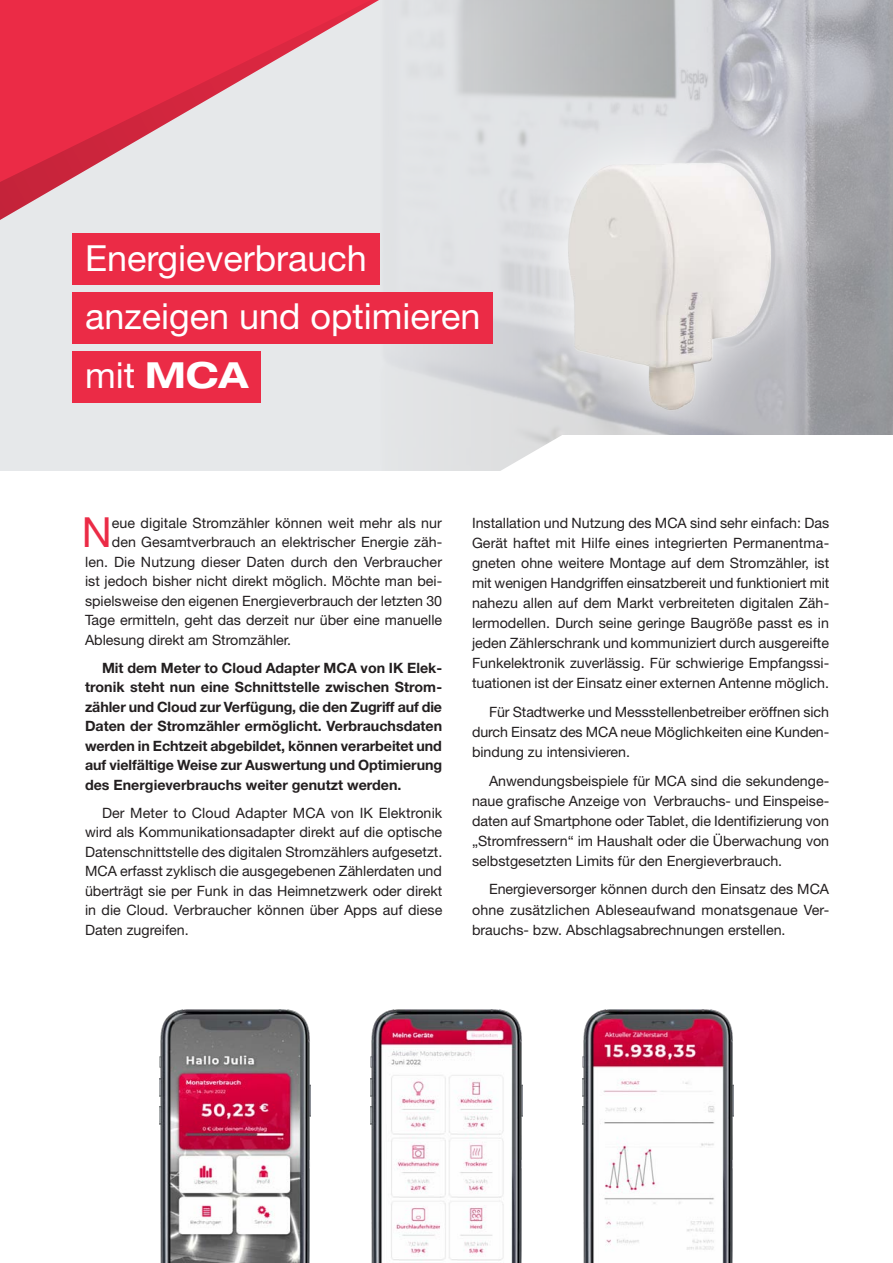
<style>
.page{position:relative;width:893px;height:1263px;background:#fff}
.page>*{position:absolute;margin:0;border:0;box-sizing:border-box;transform-origin:0 0}
.t1{font:41.55px "Helvetica Neue LT Std";color:#eb2b46}
.t2{font:36px "Helvetica Neue LT Std";color:#fff}
.t3{font:14.25px/20.1px "Helvetica Neue LT Std";color:#231f20;text-align:justify}
.t4{font:700 14.25px/19.5px "Helvetica Neue LT Std";color:#231f20;text-align:justify}
.s1{font-weight:700;font-stretch:expanded}
</style>
<div class="page">
<div style="left:0;top:0;width:893px;height:471px;background:#e6e8ea"></div>
<img style="left:406px;top:0;width:487px;height:435px">
<svg style="left:518px;top:112px;width:303px;height:323px"></svg>
<img style="left:531px;top:109px;width:281px;height:326px">
<svg style="left:0;top:0;width:423px;height:367px"></svg>
<svg style="left:501px;top:435px;width:62px;height:36px"></svg>
<div style="left:72px;top:234px;width:307px;height:51px;background:#eb2b46"></div>
<div style="left:72px;top:292px;width:421px;height:52px;background:#eb2b46"></div>
<div style="left:72px;top:351px;width:189px;height:51px;background:#eb2b46"></div>
<div style="left:563px;top:435px;width:330px;height:65px;background:#fff"></div>
<img style="left:582px;top:1009px;width:152px;height:254px">
<img style="left:371px;top:1009px;width:151px;height:254px">
<img style="left:159px;top:1009px;width:151px;height:254px">
<p class="t2" style="left:85px;top:237px;width:283px">Energieverbrauch</p>
<p class="t2" style="left:85px;top:295px;width:397px">anzeigen und optimieren</p>
<p class="t2" style="left:85px;top:354px;width:165px">mit <span class="s1">MCA</span></p>
<p class="t1" style="left:82px;top:507px;width:32px">N</p>
<p class="t3" style="left:112px;top:512px;width:332px">eue digitale Stromzähler können weit mehr als nur</p>
<p class="t3" style="left:112px;top:532px;width:332px">den Gesamtverbrauch an elektrischer Energie zäh-</p>
<p class="t3" style="left:85px;top:551px;width:359px">len. Die Nutzung dieser Daten durch den Verbraucher</p>
<p class="t3" style="left:85px;top:571px;width:359px">ist jedoch bisher nicht direkt möglich. Möchte man bei-</p>
<p class="t3" style="left:85px;top:590px;width:359px">spielsweise den eigenen Energieverbrauch der letzten 30</p>
<p class="t3" style="left:85px;top:610px;width:359px">Tage ermitteln, geht das derzeit nur über eine manuelle</p>
<p class="t3" style="left:85px;top:629px;width:208px">Ablesung direkt am Stromzähler.</p>
<p class="t4" style="left:85px;top:657px;width:359px;text-indent:17px">Mit dem Meter to Cloud Adapter MCA von IK Elek&shy;tronik steht nun eine Schnittstelle zwischen Strom&shy;zähler und Cloud zur Verfügung, die den Zugriff auf die Daten der Stromzähler ermöglicht. Verbrauchsdaten werden in Echtzeit abgebildet, können verarbeitet und auf vielfältige Weise zur Auswertung und Optimierung des Energieverbrauchs weiter genutzt werden.</p>
<p class="t3" style="left:85px;top:802px;width:359px;line-height:19.5px;text-indent:17px">Der Meter to Cloud Adapter MCA von IK Elektronik wird als Kommunikationsadapter direkt auf die optische Datenschnittstelle des digitalen Stromzählers aufgesetzt.<br>MCA erfasst zyklisch die ausgegebenen Zählerdaten und überträgt sie per Funk in das Heimnetzwerk oder direkt in die Cloud. Verbraucher können über Apps auf diese Daten zugreifen.</p>
<p class="t3" style="left:472px;top:512px;width:359px">Installation und Nutzung des MCA sind sehr einfach: Das Gerät haftet mit Hilfe eines integrierten Permanentma&shy;gneten ohne weitere Montage auf dem Stromzähler, ist mit wenigen Handgriffen einsatzbereit und funktioniert mit nahezu allen auf dem Markt verbreiteten digitalen Zäh&shy;lermodellen. Durch seine geringe Baugröße passt es in jeden Zählerschrank und kommuniziert durch ausgereifte Funkelektronik zuverlässig. Für schwierige Empfangssi&shy;tuationen ist der Einsatz einer externen Antenne möglich.</p>
<p class="t3" style="left:472px;top:701px;width:359px;text-indent:17px">Für Stadtwerke und Messstellenbetreiber eröffnen sich durch Einsatz des MCA neue Möglichkeiten eine Kunden&shy;bindung zu intensivieren.</p>
<p class="t3" style="left:472px;top:770px;width:359px;text-indent:17px">Anwendungsbeispiele für MCA sind die sekundenge&shy;naue grafische Anzeige von Verbrauchs- und Einspeise&shy;daten auf Smartphone oder Tablet, die Identifizierung von „Stromfressern“ im Haushalt oder die Überwachung von selbstgesetzten Limits für den Energieverbrauch.</p>
<p class="t3" style="left:472px;top:879px;width:359px;text-indent:17px">Energieversorger können durch den Einsatz des MCA ohne zusätzlichen Ableseaufwand monatsgenaue Ver&shy;brauchs- bzw. Abschlagsabrechnungen erstellen.</p>
</div>
